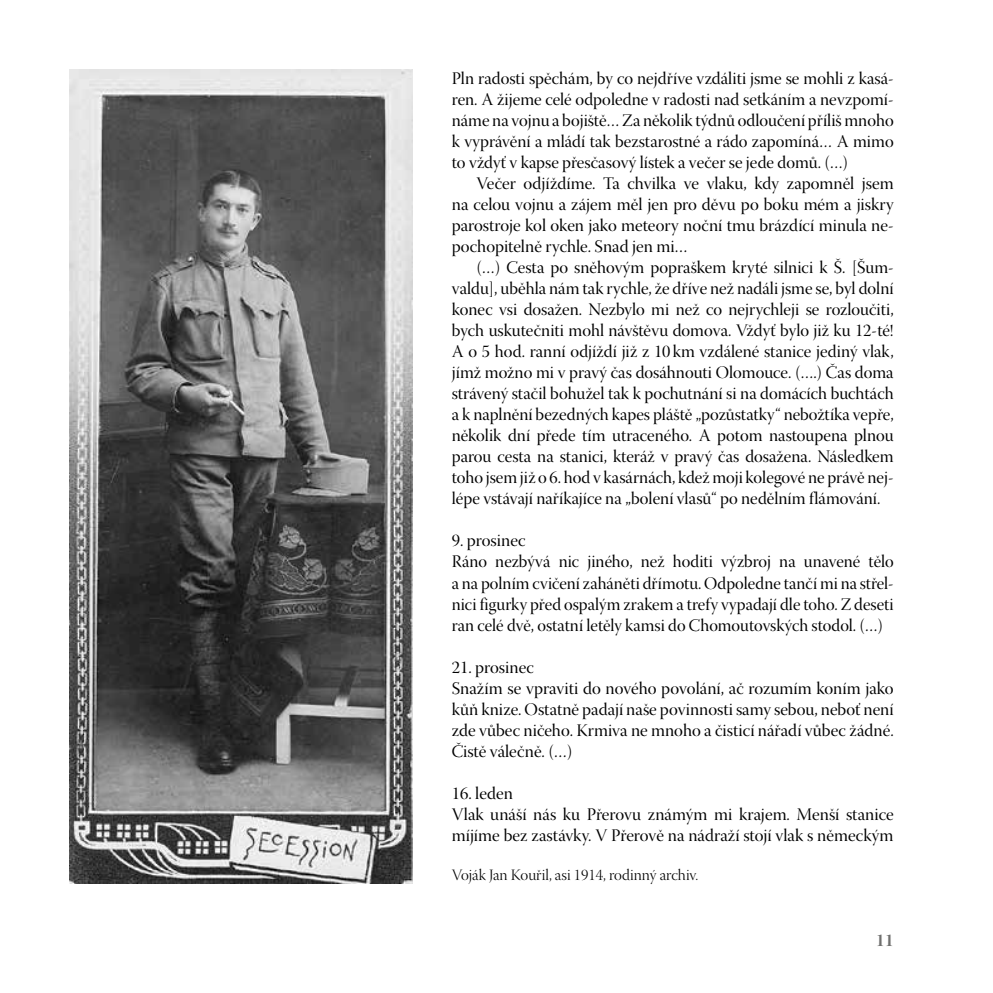
<style>
.page{position:relative;width:993px;height:993px;background:#fff}
.page>*{position:absolute;margin:0;border:0;box-sizing:border-box;transform-origin:0 0}
.t1{font:17.5px/21px "Warnock Pro Disp";color:#000;text-align:justify}
.t2{font:17.5px "Warnock Pro Bold Disp";color:#6f6f6e}
.t3{font:15.75px "Warnock Pro Light Disp";color:#000}
</style>
<div class="page">
<img style="left:69px;top:69px;width:343px;height:814px">
<p class="t1" style="left:451px;top:70px;width:443px">Pln radosti spěchám, by co nejdříve vzdáliti jsme se mohli z kasá&shy;ren. A žijeme celé odpoledne v radosti nad setkáním a nevzpomí&shy;náme na vojnu a bojiště… Za několik týdnů odloučení příliš mnoho k vyprávění a mládí tak bezstarostné a rádo zapomíná… A mimo to vždyť v kapse přesčasový lístek a večer se jede domů. (…)</p>
<p class="t1" style="left:451px;top:175px;width:443px;text-indent:25px">Večer odjíždíme. Ta chvilka ve vlaku, kdy zapomněl jsem na celou vojnu a zájem měl jen pro děvu po boku mém a jiskry parostroje kol oken jako meteory noční tmu brázdící minula ne&shy;pochopitelně rychle. Snad jen mi…</p>
<p class="t1" style="left:451px;top:259px;width:443px;text-indent:25px">(…) Cesta po sněhovým popraškem kryté silnici k Š. [Šum&shy;valdu], uběhla nám tak rychle, že dříve než nadáli jsme se, byl dolní konec vsi dosažen. Nezbylo mi než co nejrychleji se rozloučiti, bych uskutečniti mohl návštěvu domova. Vždyť bylo již ku 12-té!<br>A o 5 hod. ranní odjíždí již z 10 km vzdálené stanice jediný vlak, jímž možno mi v pravý čas dosáhnouti Olomouce. (….) Čas doma strávený stačil bohužel tak k pochutnání si na domácích buchtách a k naplnění bezedných kapes pláště „pozůstatky“ nebožtíka vepře, několik dní přede tím utraceného. A potom nastoupena plnou parou cesta na stanici, kteráž v pravý čas dosažena. Následkem toho jsem již o 6. hod v kasárnách, kdež moji kolegové ne právě nej&shy;lépe vstávají naříkajíce na „bolení vlasů“ po nedělním flámování.</p>
<p class="t1" style="left:451px;top:532px;width:443px;text-align:left">9. prosinec<br>Ráno nezbývá nic jiného, než hoditi výzbroj na unavené tělo a na polním cvičení zaháněti dřímotu. Odpoledne tančí mi na střel&shy;nici figurky před ospalým zrakem a trefy vypadají dle toho. Z deseti ran celé dvě, ostatní letěly kamsi do Chomoutovských stodol. (…)</p>
<p class="t1" style="left:451px;top:658px;width:443px;text-align:left">21. prosinec<br>Snažím se vpraviti do nového povolání, ač rozumím koním jako kůň knize. Ostatně padají naše povinnosti samy sebou, neboť není zde vůbec ničeho. Krmiva ne mnoho a čisticí nářadí vůbec žádné.<br>Čistě válečně. (…)</p>
<p class="t1" style="left:451px;top:784px;width:443px;text-align:left">16. leden<br>Vlak unáší nás ku Přerovu známým mi krajem. Menší stanice míjíme bez zastávky. V Přerově na nádraží stojí vlak s německým</p>
<p class="t3" style="left:451px;top:866px;width:248px">Voják Jan Kouřil, asi 1914, rodinný archiv.</p>
<p class="t2" style="left:875px;top:929px;width:19px">11</p>
</div>
